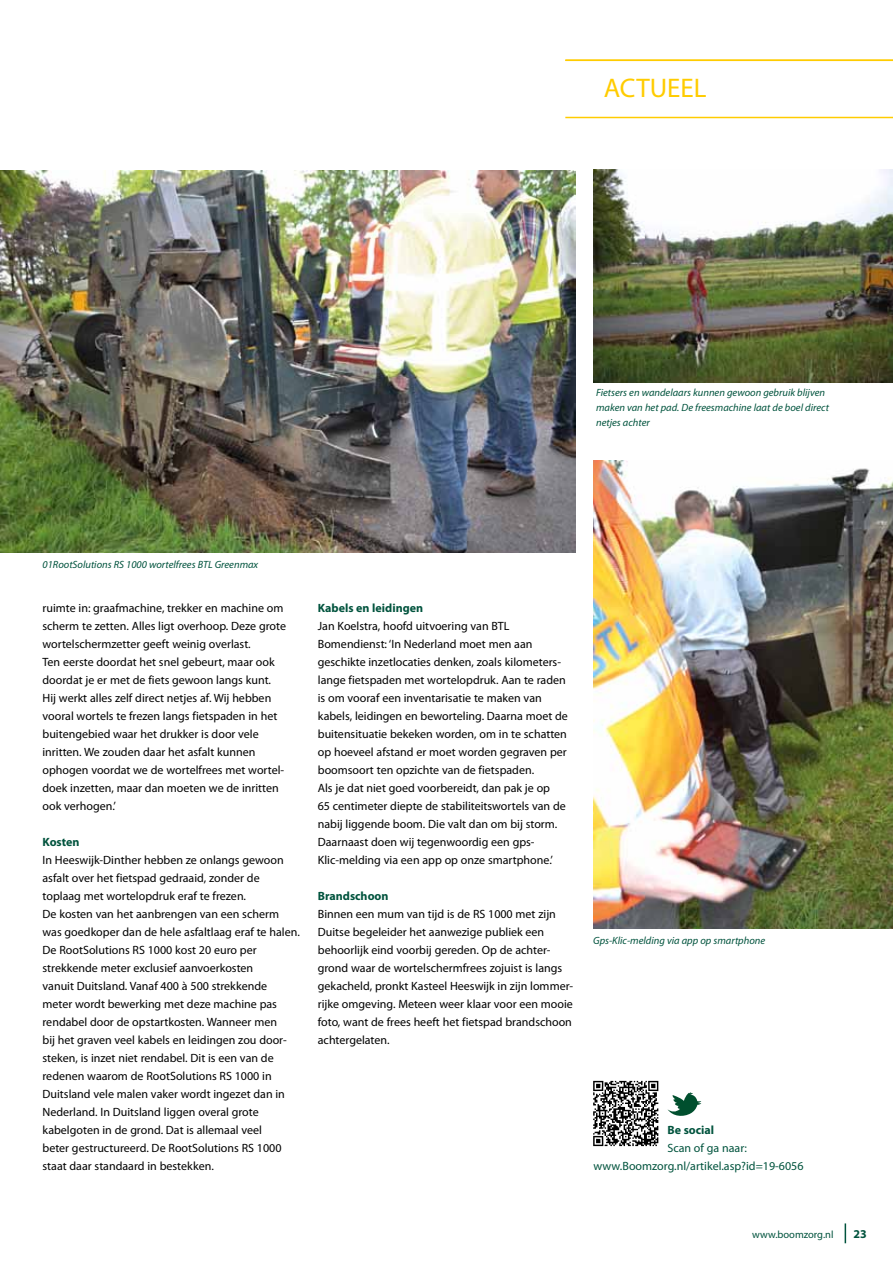
<style>
.page{position:relative;width:893px;height:1263px;background:#fff}
.page>*{position:absolute;margin:0;border:0;box-sizing:border-box;transform-origin:0 0}
.t1{font:27px "Myriad Pro";color:#fc0}
.t2{font:12px/18px "Myriad Pro";color:#000}
.t3{font:12px/18px "Myriad Pro";color:#00533d}
.t4{font:700 12px "Myriad Pro";color:#00533d}
.t5{font:italic 10.5px/15px "Myriad Pro";color:#00533d}
.t6{font:10.5px "Myriad Pro";color:#00533d}
</style>
<div class="page">
<svg style="left:845px;top:1223px;width:1px;height:20px"></svg>
<hr style="left:565px;top:117px;width:328px;height:1px;background:#fc0">
<hr style="left:565px;top:60px;width:328px;height:1px;background:#fc0">
<img style="left:0;top:170px;width:575px;height:383px">
<img style="left:593px;top:461px;width:300px;height:467px">
<img style="left:593px;top:170px;width:300px;height:213px">
<svg style="left:593px;top:1081px;width:65px;height:65px"></svg>
<svg style="left:667px;top:1092px;width:34px;height:24px"></svg>
<h1 class="t1" style="left:604px;top:71px;width:104px">ACTUEEL</h1>
<p class="t5" style="left:596px;top:384px;width:234px">Fietsers en wandelaars kunnen gewoon gebruik blijven maken van het pad. De freesmachine laat de boel direct netjes achter</p>
<p class="t5" style="left:43px;top:556px;width:217px">01RootSolutions RS 1000 wortelfrees BTL Greenmax</p>
<p class="t2" style="left:43px;top:599px;width:245px">ruimte in: graafmachine, trekker en machine om scherm te zetten. Alles ligt overhoop. Deze grote wortelschermzetter geeft weinig overlast.<br>Ten eerste doordat het snel gebeurt, maar ook doordat je er met de fiets gewoon langs kunt.<br>Hij werkt alles zelf direct netjes af. Wij hebben vooral wortels te frezen langs fietspaden in het buitengebied waar het drukker is door vele inritten. We zouden daar het asfalt kunnen ophogen voordat we de wortelfrees met wortel&shy;doek inzetten, maar dan moeten we de inritten ook verhogen.’</p>
<p class="t4" style="left:43px;top:834px;width:39px">Kosten</p>
<p class="t2" style="left:43px;top:851px;width:259px">In Heeswijk-Dinther hebben ze onlangs gewoon asfalt over het fietspad gedraaid, zonder de toplaag met wortelopdruk eraf te frezen.<br>De kosten van het aanbrengen van een scherm was goedkoper dan de hele asfaltlaag eraf te halen.<br>De RootSolutions RS 1000 kost 20 euro per strekkende meter exclusief aanvoerkosten<br>vanuit Duitsland. Vanaf 400 à 500 strekkende meter wordt bewerking met deze machine pas rendabel door de opstartkosten. Wanneer men<br>bij het graven veel kabels en leidingen zou door&shy;steken, is inzet niet rendabel. Dit is een van de redenen waarom de RootSolutions RS 1000 in Duitsland vele malen vaker wordt ingezet dan in Nederland. In Duitsland liggen overal grote kabelgoten in de grond. Dat is allemaal veel<br>beter gestructureerd. De RootSolutions RS 1000 staat daar standaard in bestekken.</p>
<p class="t4" style="left:318px;top:600px;width:107px">Kabels en leidingen</p>
<p class="t2" style="left:318px;top:617px;width:252px">Jan Koelstra, hoofd uitvoering van BTL Bomendienst: ‘In Nederland moet men aan geschikte inzetlocaties denken, zoals kilometers&shy;lange fietspaden met wortelopdruk. Aan te raden is om vooraf een inventarisatie te maken van kabels, leidingen en beworteling. Daarna moet de buitensituatie bekeken worden, om in te schatten op hoeveel afstand er moet worden gegraven per boomsoort ten opzichte van de fietspaden.<br>Als je dat niet goed voorbereidt, dan pak je op<br>65 centimeter diepte de stabiliteitswortels van de nabij liggende boom. Die valt dan om bij storm.<br>Daarnaast doen wij tegenwoordig een gps-Klic-melding via een app op onze smartphone.’</p>
<p class="t4" style="left:318px;top:888px;width:72px">Brandschoon</p>
<p class="t2" style="left:318px;top:905px;width:257px">Binnen een mum van tijd is de RS 1000 met zijn Duitse begeleider het aanwezige publiek een behoorlijk eind voorbij gereden. Op de achter&shy;grond waar de wortelschermfrees zojuist is langs gekacheld, pronkt Kasteel Heeswijk in zijn lommer&shy;rijke omgeving. Meteen weer klaar voor een mooie foto, want de frees heeft het fietspad brandschoon achtergelaten.</p>
<p class="t5" style="left:593px;top:932px;width:174px">Gps-Klic-melding via app op smartphone</p>
<p class="t4" style="left:667px;top:1122px;width:48px">Be social</p>
<p class="t3" style="left:594px;top:1139px;width:211px;text-indent:74px">Scan of ga naar: www.Boomzorg.nl/artikel.asp?id=19-6056</p>
<p class="t6" style="left:752px;top:1228px;width:83px">www.boomzorg.nl</p>
<p class="t4" style="left:853px;top:1226px;width:15px">23</p>
</div>
